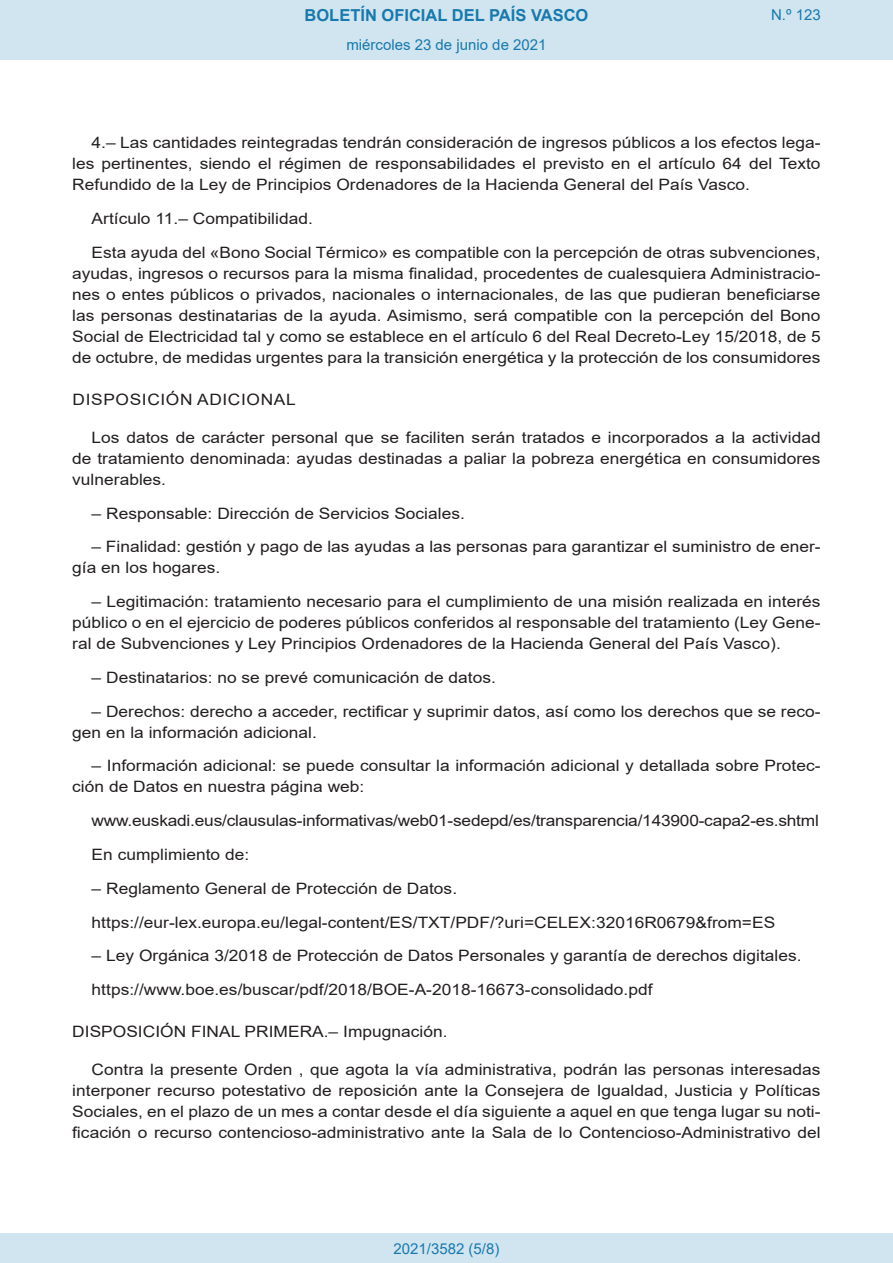
<style>
.page{position:relative;width:893px;height:1263px;background:#fff}
.page>*{position:absolute;margin:0;border:0;box-sizing:border-box;transform-origin:0 0}
.t1{font:700 16.5px "Arial";color:#1879ad}
.BOPVDetalle{font:15.6px/21px "Arial";color:#231f20;text-align:justify;scale:1.11 1}
.BOPVDisposicionTitul{font:15.6px "Arial";color:#231f20;scale:1.11 1}
.BOPVDisposicion{font:15.6px "Arial";letter-spacing:.035em;color:#231f20;scale:1.11 1}
.Paginacion_Centro{font:15px "Arial";color:#1879ad}
</style>
<div class="page">
<div style="left:0;top:0;width:893px;height:60px;background:#d0e5f0"></div>
<div style="left:0;top:1233px;width:893px;height:30px;background:#d0e5f0"></div>
<p class="t1" style="left:305px;top:3px;width:285px">BOLETÍN OFICIAL DEL PAÍS VASCO</p>
<p class="Paginacion_Centro" style="left:346px;top:35px;width:202px">miércoles 23 de junio de 2021</p>
<p class="Paginacion_Centro" style="left:771px;top:5px;width:51px">N.º 123</p>
<p class="BOPVDetalle" style="left:72px;top:132px;width:676px;text-indent:19px">4.– Las cantidades reintegradas tendrán consideración de ingresos públicos a los efectos lega&shy;les pertinentes, siendo el régimen de responsabilidades el previsto en el artículo 64 del Texto Refundido de la Ley de Principios Ordenadores de la Hacienda General del País Vasco.</p>
<p class="BOPVDetalle" style="left:92px;top:208px;width:201px">Artículo 11.– Compatibilidad.</p>
<p class="BOPVDetalle" style="left:72px;top:242px;width:676px;text-indent:19px">Esta ayuda del «Bono Social Térmico» es compatible con la percepción de otras subvenciones, ayudas, ingresos o recursos para la misma finalidad, procedentes de cualesquiera Administracio&shy;nes o entes públicos o privados, nacionales o internacionales, de las que pudieran beneficiarse las personas destinatarias de la ayuda. Asimismo, será compatible con la percepción del Bono Social de Electricidad tal y como se establece en el artículo 6 del Real Decreto-Ley 15/2018, de 5 de octubre, de medidas urgentes para la transición energética y la protección de los consumidores</p>
<p class="BOPVDisposicion" style="left:73px;top:389px;width:202px">DISPOSICIÓN ADICIONAL</p>
<p class="BOPVDetalle" style="left:72px;top:427px;width:676px;text-indent:19px">Los datos de carácter personal que se faciliten serán tratados e incorporados a la actividad de tratamiento denominada: ayudas destinadas a paliar la pobreza energética en consumidores vulnerables.</p>
<p class="BOPVDetalle" style="left:92px;top:503px;width:338px">– Responsable: Dirección de Servicios Sociales.</p>
<p class="BOPVDetalle" style="left:72px;top:536px;width:676px;text-indent:19px">– Finalidad: gestión y pago de las ayudas a las personas para garantizar el suministro de ener&shy;gía en los hogares.</p>
<p class="BOPVDetalle" style="left:72px;top:591px;width:676px;text-indent:19px">– Legitimación: tratamiento necesario para el cumplimiento de una misión realizada en interés público o en el ejercicio de poderes públicos conferidos al responsable del tratamiento (Ley Gene&shy;ral de Subvenciones y Ley Principios Ordenadores de la Hacienda General del País Vasco).</p>
<p class="BOPVDetalle" style="left:92px;top:667px;width:366px">– Destinatarios: no se prevé comunicación de datos.</p>
<p class="BOPVDetalle" style="left:72px;top:701px;width:676px;text-indent:19px">– Derechos: derecho a acceder, rectificar y suprimir datos, así como los derechos que se reco&shy;gen en la información adicional.</p>
<p class="BOPVDetalle" style="left:72px;top:755px;width:676px;text-indent:19px">– Información adicional: se puede consultar la información adicional y detallada sobre Protec&shy;ción de Datos en nuestra página web:</p>
<p class="BOPVDetalle" style="left:92px;top:810px;width:657px">www.euskadi.eus/clausulas-informativas/web01-sedepd/es/transparencia/143900-capa2-es.shtml</p>
<p class="BOPVDetalle" style="left:92px;top:844px;width:143px">En cumplimiento de:</p>
<p class="BOPVDetalle" style="left:92px;top:878px;width:331px">– Reglamento General de Protección de Datos.</p>
<p class="BOPVDetalle" style="left:92px;top:911px;width:617px">https://eur-lex.europa.eu/legal-content/ES/TXT/PDF/?uri=CELEX:32016R0679&amp;from=ES</p>
<p class="BOPVDetalle" style="left:92px;top:945px;width:641px">– Ley Orgánica 3/2018 de Protección de Datos Personales y garantía de derechos digitales.</p>
<p class="BOPVDetalle" style="left:92px;top:979px;width:507px">https://www.boe.es/buscar/pdf/2018/BOE-A-2018-16673-consolidado.pdf</p>
<p class="BOPVDisposicionTitul" style="left:72px;top:1021px;width:340px">DISPOSICIÓN FINAL PRIMERA.– Impugnación.</p>
<p class="BOPVDetalle" style="left:72px;top:1059px;width:676px;text-indent:19px">Contra la presente Orden , que agota la vía administrativa, podrán las personas interesadas interponer recurso potestativo de reposición ante la Consejera de Igualdad, Justicia y Políticas Sociales, en el plazo de un mes a contar desde el día siguiente a aquel en que tenga lugar su noti&shy;ficación o recurso contencioso-administrativo ante la Sala de lo Contencioso-Administrativo del</p>
<p class="Paginacion_Centro" style="left:393px;top:1238px;width:107px">2021/3582 (5/8)</p>
</div>
